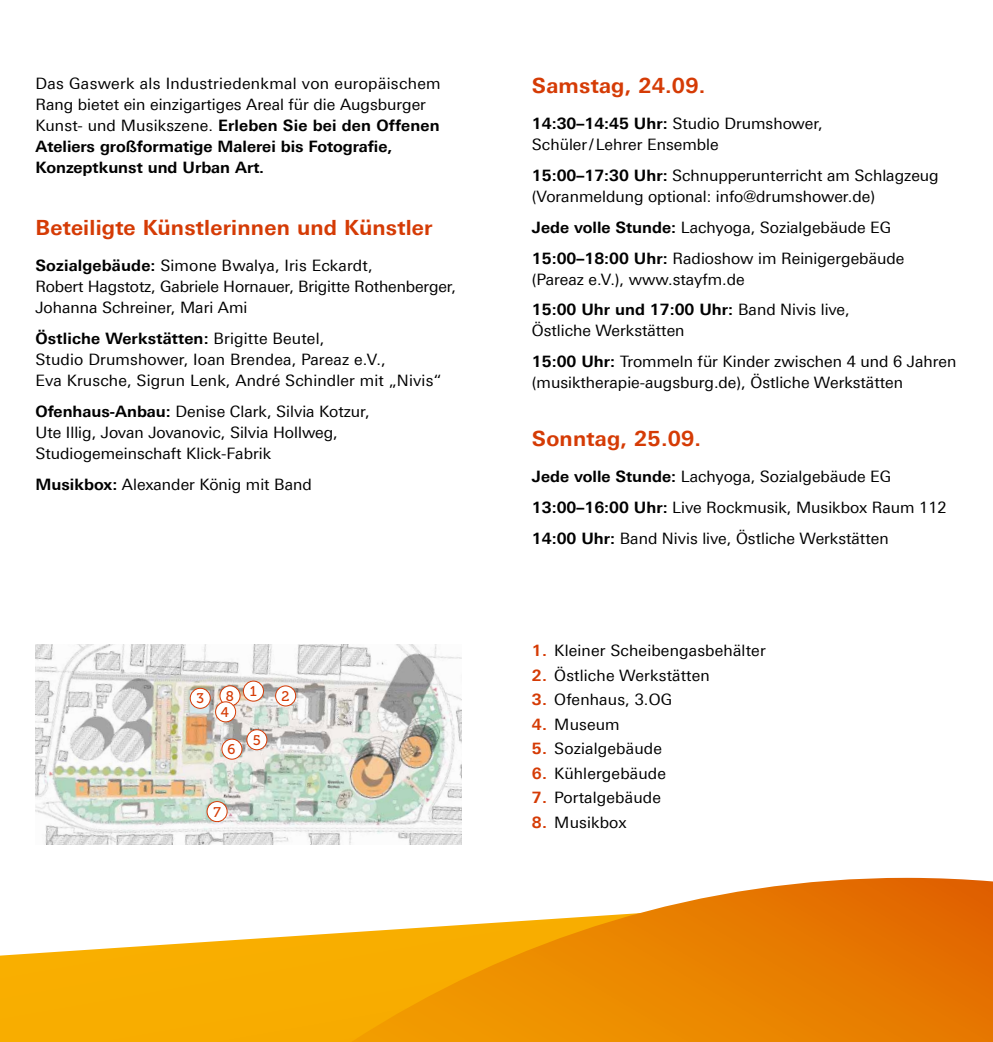
<style>
.page{position:relative;width:993px;height:1042px;background:#fff}
.page>*{position:absolute;margin:0;border:0;box-sizing:border-box;transform-origin:0 0}
.t1{font:700 21px "Univers For Augsburg";letter-spacing:.01em;color:#d53b05}
.t2{font:15.75px/21px "Univers For Augsburg";color:#000}
.t3{font:14px "Museo 500";color:#d53b05}
.s1{font-weight:700}
.s2{font-weight:700;color:#d53b05}
</style>
<div class="page">
<img style="left:35px;top:645px;width:426px;height:199px">
<svg style="left:0;top:932px;width:351px;height:110px;background:#f8b61c"></svg>
<svg style="left:351px;top:878px;width:641px;height:164px;background:#ee9826"></svg>
<div style="left:243px;top:681px;width:20px;height:20px;background:#fff;border-radius:50%"></div>
<div style="left:243px;top:681px;width:21px;height:20px;border:1px solid #d53b05;border-radius:50%"></div>
<div style="left:220px;top:686px;width:20px;height:20px;background:#fff;border-radius:50%"></div>
<div style="left:219px;top:685px;width:21px;height:21px;border:1px solid #d53b05;border-radius:50%"></div>
<div style="left:275px;top:686px;width:20px;height:20px;background:#fff;border-radius:50%"></div>
<div style="left:275px;top:685px;width:21px;height:21px;border:1px solid #d53b05;border-radius:50%"></div>
<div style="left:190px;top:688px;width:20px;height:20px;background:#fff;border-radius:50%"></div>
<div style="left:190px;top:688px;width:21px;height:21px;border:1px solid #d53b05;border-radius:50%"></div>
<div style="left:215px;top:702px;width:20px;height:20px;background:#fff;border-radius:50%"></div>
<div style="left:215px;top:701px;width:21px;height:21px;border:1px solid #d53b05;border-radius:50%"></div>
<div style="left:247px;top:730px;width:20px;height:20px;background:#fff;border-radius:50%"></div>
<div style="left:246px;top:729px;width:21px;height:21px;border:1px solid #d53b05;border-radius:50%"></div>
<div style="left:222px;top:739px;width:20px;height:20px;background:#fff;border-radius:50%"></div>
<div style="left:221px;top:738px;width:21px;height:21px;border:1px solid #d53b05;border-radius:50%"></div>
<div style="left:207px;top:801px;width:20px;height:20px;background:#fff;border-radius:50%"></div>
<div style="left:206px;top:801px;width:21px;height:21px;border:1px solid #d53b05;border-radius:50%"></div>
<p class="t2" style="left:35px;top:73px;width:406px">Das Gaswerk als Industriedenkmal von europäischem Rang bietet ein einzigartiges Areal für die Augsburger Kunst- und Musikszene. <span class="s1">Erleben Sie bei den Offenen Ateliers großformatige Malerei bis Fotografie, Konzeptkunst und Urban Art.</span></p>
<h1 class="t1" style="left:35px;top:215px;width:398px">Beteiligte Künstlerinnen und Künstler</h1>
<p class="t2" style="left:35px;top:255px;width:422px"><span class="s1">Sozialgebäude:</span> Simone Bwalya, Iris Eckardt,<br>Robert Hagstotz, Gabriele Hornauer, Brigitte Rothenberger,<br>Johanna Schreiner, Mari Ami</p>
<p class="t2" style="left:35px;top:328px;width:407px"><span class="s1">Östliche Werkstätten:</span> Brigitte Beutel,<br>Studio Drumshower, Ioan Brendea, Pareaz e.V.,<br>Eva Krusche, Sigrun Lenk, André Schindler mit „Nivis“</p>
<p class="t2" style="left:35px;top:401px;width:336px"><span class="s1">Ofenhaus-Anbau:</span> Denise Clark, Silvia Kotzur,<br>Ute Illig, Jovan Jovanovic, Silvia Hollweg,<br>Studiogemeinschaft Klick-Fabrik</p>
<p class="t2" style="left:35px;top:473px;width:278px"><span class="s1">Musikbox:</span> Alexander König mit Band</p>
<p class="t3" style="left:250px;top:683px;width:9px">1</p>
<p class="t3" style="left:196px;top:691px;width:9px">3</p>
<p class="t3" style="left:226px;top:688px;width:10px">8</p>
<p class="t3" style="left:281px;top:688px;width:10px">2</p>
<p class="t3" style="left:221px;top:704px;width:10px">4</p>
<p class="t3" style="left:253px;top:732px;width:10px">5</p>
<p class="t3" style="left:227px;top:741px;width:9px">6</p>
<p class="t3" style="left:213px;top:804px;width:9px">7</p>
<h1 class="t1" style="left:531px;top:72px;width:175px">Samstag, 24.09.</h1>
<p class="t2" style="left:531px;top:113px;width:292px"><span class="s1">14:30–14:45 Uhr:</span> Studio Drumshower,<br>Schüler/Lehrer Ensemble</p>
<p class="t2" style="left:531px;top:165px;width:408px"><span class="s1">15:00–17:30 Uhr:</span> Schnupperunterricht am Schlagzeug (Voranmeldung optional: info@drumshower.de)</p>
<p class="t2" style="left:531px;top:212px;width:374px;line-height:31px"><span class="s1">Jede volle Stunde:</span> Lachyoga, Sozialgebäude EG<br><span class="s1">15:00–18:00 Uhr:</span> Radioshow im Reinigergebäude</p>
<p class="t2" style="left:531px;top:263px;width:319px;line-height:31px">(Pareaz e.V.), www.stayfm.de<br><span class="s1">15:00 Uhr und 17:00 Uhr:</span> Band Nivis live,</p>
<p class="t2" style="left:531px;top:315px;width:426px;line-height:31px">Östliche Werkstätten<br><span class="s1">15:00 Uhr:</span> Trommeln für Kinder zwischen 4 und 6 Jahren</p>
<p class="t2" style="left:531px;top:372px;width:372px">(musiktherapie-augsburg.de), Östliche Werkstätten</p>
<h1 class="t1" style="left:531px;top:425px;width:171px">Sonntag, 25.09.</h1>
<p class="t2" style="left:531px;top:461px;width:416px;line-height:31px"><span class="s1">Jede volle Stunde:</span> Lachyoga, Sozialgebäude EG<br><span class="s1">13:00–16:00 Uhr:</span> Live Rockmusik, Musikbox Raum 112<br><span class="s1">14:00 Uhr:</span> Band Nivis live, Östliche Werkstätten</p>
<p class="t2" style="left:531px;top:640px;width:235px"><span class="s2">1.</span> Kleiner Scheibengasbehälter</p>
<p class="t2" style="left:531px;top:665px;width:179px"><span class="s2">2.</span> Östliche Werkstätten</p>
<p class="t2" style="left:531px;top:689px;width:142px"><span class="s2">3.</span> Ofenhaus, 3.OG</p>
<p class="t2" style="left:531px;top:714px;width:89px"><span class="s2">4.</span> Museum</p>
<p class="t2" style="left:531px;top:738px;width:131px"><span class="s2">5.</span> Sozialgebäude</p>
<p class="t2" style="left:531px;top:763px;width:135px"><span class="s2">6.</span> Kühlergebäude</p>
<p class="t2" style="left:531px;top:787px;width:130px"><span class="s2">7.</span> Portalgebäude</p>
<p class="t2" style="left:531px;top:812px;width:96px"><span class="s2">8.</span> Musikbox</p>
</div>
